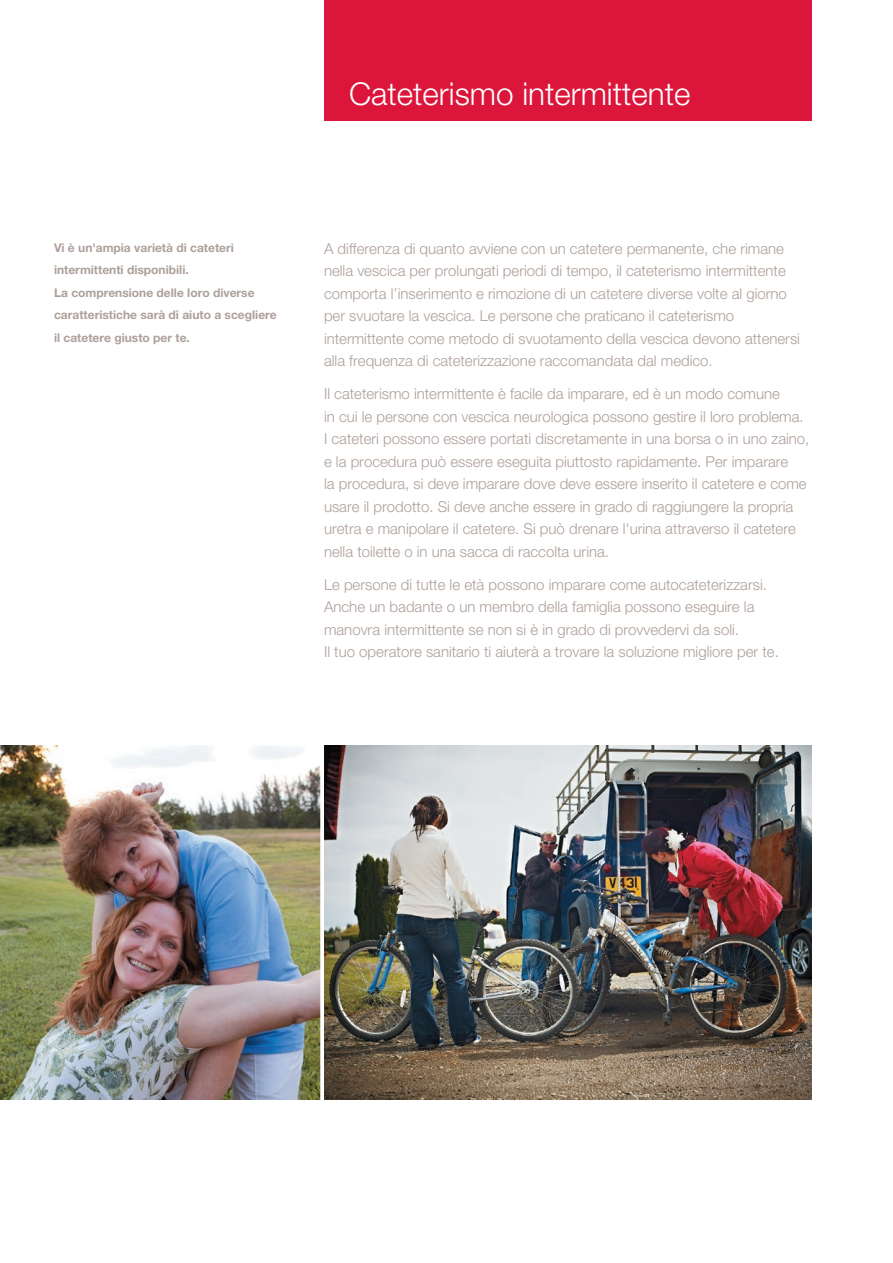
<style>
.page{position:relative;width:893px;height:1263px;background:#fff}
.page>*{position:absolute;margin:0;border:0;box-sizing:border-box;transform-origin:0 0}
.t1{font:300 31.5px "Helvetica Neue LT Std";color:#fff}
.t2{font:300 15px/22.5px "Helvetica Neue LT Std";color:#ada09a}
.t3{font:700 12px/22.5px "Helvetica Neue LT Std";color:#ada09a}
</style>
<div class="page">
<div style="left:324px;top:0;width:487px;height:121px;background:#dc153b"></div>
<img style="left:0;top:746px;width:320px;height:354px">
<img style="left:324px;top:746px;width:487px;height:354px">
<svg style="left:320px;top:772px;width:1px;height:328px"></svg>
<h1 class="t1" style="left:349px;top:75px;width:343px">Cateterismo intermittente</h1>
<p class="t3" style="left:54px;top:236px;width:224px">Vi è un'ampia varietà di cateteri intermittenti disponibili.<br>La comprensione delle loro diverse caratteristiche sarà di aiuto a scegliere il catetere giusto per te.</p>
<p class="t2" style="left:324px;top:237px;width:477px">A differenza di quanto avviene con un catetere permanente, che rimane nella vescica per prolungati periodi di tempo, il cateterismo intermittente comporta l’inserimento e rimozione di un catetere diverse volte al giorno per svuotare la vescica. Le persone che praticano il cateterismo intermittente come metodo di svuotamento della vescica devono attenersi alla frequenza di cateterizzazione raccomandata dal medico.</p>
<p class="t2" style="left:324px;top:382px;width:487px">Il cateterismo intermittente è facile da imparare, ed è un modo comune<br>in cui le persone con vescica neurologica possono gestire il loro problema.<br>I cateteri possono essere portati discretamente in una borsa o in uno zaino, e la procedura può essere eseguita piuttosto rapidamente. Per imparare<br>la procedura, si deve imparare dove deve essere inserito il catetere e come usare il prodotto. Si deve anche essere in grado di raggiungere la propria uretra e manipolare il catetere. Si può drenare l'urina attraverso il catetere nella toilette o in una sacca di raccolta urina.</p>
<p class="t2" style="left:324px;top:573px;width:456px">Le persone di tutte le età possono imparare come autocateterizzarsi.<br>Anche un badante o un membro della famiglia possono eseguire la manovra intermittente se non si è in grado di provvedervi da soli.<br>Il tuo operatore sanitario ti aiuterà a trovare la soluzione migliore per te.</p>
</div>
